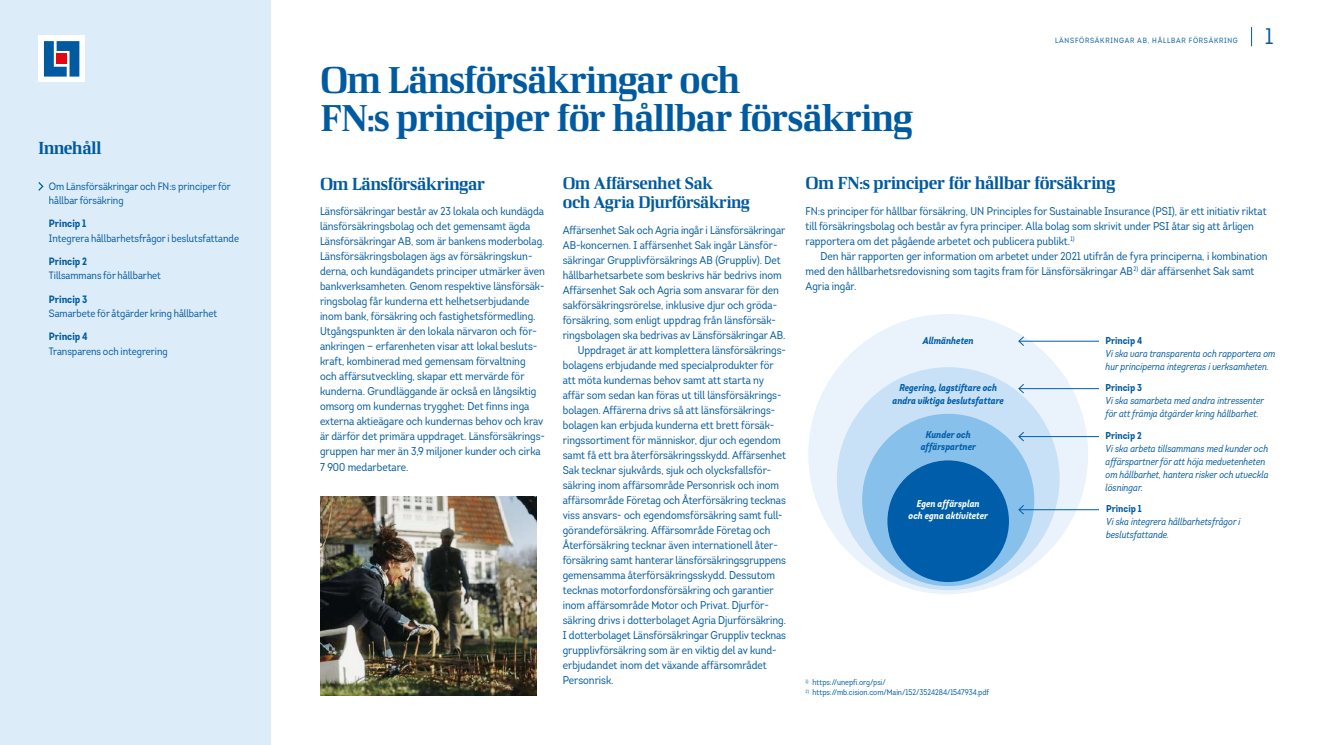
<style>
.page{position:relative;width:1323px;height:745px;background:#fff}
.page>*{position:absolute;margin:0;border:0;box-sizing:border-box;transform-origin:0 0}
.t1{font:37.5px/37.5px "LF Rubrik 2";letter-spacing:-.035em;color:#005aa0}
.t2{font:22.5px "Intro Cond";color:#005aa0}
.t3{font:17.5px "LF Rubrik 2";letter-spacing:-.035em;color:#005aa0}
.t4{font:16.88px/18.8px "LF Rubrik 2";letter-spacing:-.035em;color:#005aa0}
.t5{font:11.25px/15px "Intro Cond";color:#005aa0}
.t6{font:10.62px/14.4px "Intro Cond";color:#005aa0}
.t7{font:700 10.62px "Intro Cond";color:#005aa0}
.t8{font:italic 10px/12.8px "Intro Cond";color:#005aa0}
.t9{font:italic 700 10px/12.5px "Intro Cond";color:#005da9;text-align:center}
.t10{font:italic 700 10px/12.5px "Intro Cond";color:#fff;text-align:center}
.t11{font:700 10px "Intro Cond";color:#005aa0}
.t12{font:8.12px "Intro Cond";color:#005da9}
.t13{font:7.5px "Intro Cond";letter-spacing:.1em;color:#005aa0}
</style>
<div class="page">
<div style="left:808px;top:314px;width:280px;height:280px;background:#eaf3fc;border-radius:50%"></div>
<div style="left:837px;top:367px;width:222px;height:222px;background:#c8e1f6;border-radius:50%"></div>
<div style="left:862px;top:413px;width:172px;height:172px;background:#87c0ea;border-radius:50%"></div>
<div style="left:887px;top:460px;width:122px;height:121px;background:#005da9;border-radius:50%"></div>
<hr style="left:1019px;top:340px;width:80px;height:1px;background:#005da9">
<svg style="left:1018px;top:336px;width:7px;height:10px"></svg>
<hr style="left:1019px;top:388px;width:80px;height:1px;background:#005da9">
<svg style="left:1017px;top:384px;width:8px;height:10px"></svg>
<hr style="left:1019px;top:436px;width:80px;height:1px;background:#005da9">
<svg style="left:1018px;top:432px;width:7px;height:10px"></svg>
<hr style="left:1019px;top:509px;width:80px;height:1px;background:#005da9">
<svg style="left:1018px;top:505px;width:7px;height:10px"></svg>
<img style="left:320px;top:496px;width:216px;height:198px">
<div style="left:0;top:0;width:270px;height:744px;background:#ddecf9"></div>
<svg style="left:1251px;top:27px;width:1px;height:19px"></svg>
<svg style="left:38px;top:182px;width:6px;height:9px"></svg>
<div style="left:38px;top:35px;width:47px;height:47px;background:#fff"></div>
<svg style="left:44px;top:41px;width:35px;height:35px"></svg>
<div style="left:57px;top:54px;width:10px;height:10px;background:#e30613"></div>
<h3 class="t3" style="left:38px;top:137px;width:65px">Innehåll</h3>
<p class="t6" style="left:49px;top:179px;width:184px">Om Länsförsäkringar och FN:s principer för hållbar försäkring</p>
<p class="t7" style="left:49px;top:217px;width:39px">Princip 1</p>
<p class="t6" style="left:49px;top:231px;width:192px">Integrera hållbarhetsfrågor i beslutsfattande</p>
<p class="t7" style="left:49px;top:254px;width:40px">Princip 2</p>
<p class="t6" style="left:49px;top:268px;width:114px">Tillsammans för hållbarhet</p>
<p class="t7" style="left:49px;top:292px;width:40px">Princip 3</p>
<p class="t6" style="left:49px;top:306px;width:170px">Samarbete för åtgärder kring hållbarhet</p>
<p class="t7" style="left:49px;top:329px;width:40px">Princip 4</p>
<p class="t6" style="left:49px;top:343px;width:120px">Transparens och integrering</p>
<p class="t13" style="left:1055px;top:35px;width:184px">LÄNSFÖRSÄKRINGAR AB, HÅLLBAR FÖRSÄKRING</p>
<h2 class="t2" style="left:1265px;top:22px;width:10px">1</h2>
<h1 class="t1" style="left:320px;top:61px;width:595px">Om Länsförsäkringar och<br>FN:s principer för hållbar försäkring</h1>
<h3 class="t3" style="left:320px;top:173px;width:167px">Om Länsförsäkringar</h3>
<p class="t5" style="left:320px;top:204px;width:226px">Länsförsäkringar består av 23 lokala och kundägda länsförsäkringsbolag och det gemensamt ägda Länsförsäkringar AB, som är bankens moderbolag.<br>Länsförsäkringsbolagen ägs av försäkringskun&shy;derna, och kundägandets principer utmärker även bankverksamheten. Genom respektive länsförsäk&shy;ringsbolag får kunderna ett helhetserbjudande inom bank, försäkring och fastighetsförmedling.<br>Utgångspunkten är den lokala närvaron och för&shy;ankringen — erfarenheten visar att lokal besluts&shy;kraft, kombinerad med gemensam förvaltning och affärsutveckling, skapar ett mervärde för kunderna. Grundläggande är också en långsiktig omsorg om kundernas trygghet: Det finns inga externa aktieägare och kundernas behov och krav är därför det primära uppdraget. Länsförsäkrings&shy;gruppen har mer än 3,9 miljoner kunder och cirka 7 900 medarbetare.</p>
<h3 class="t3" style="left:805px;top:172px;width:311px">Om FN:s principer för hållbar försäkring</h3>
<p class="t5" style="left:805px;top:203px;width:462px">FN:s principer för hållbar försäkring, UN Principles for Sustainable Insurance (PSI), är ett initiativ riktat till försäkringsbolag och består av fyra principer. Alla bolag som skrivit under PSI åtar sig att årligen rapportera om det pågående arbetet och publicera publikt.<sup>1)</sup></p>
<p class="t5" style="left:805px;top:248px;width:463px;text-indent:15px">Den här rapporten ger information om arbetet under 2021 utifrån de fyra principerna, i kombination med den hållbarhetsredovisning som tagits fram för Länsförsäkringar AB<sup>2)</sup> där affärsenhet Sak samt<br>Agria ingår.</p>
<h3 class="t4" style="left:563px;top:173px;width:189px">Om Affärsenhet Sak<br>och Agria Djurförsäkring</h3>
<p class="t5" style="left:563px;top:222px;width:224px">Affärsenhet Sak och Agria ingår i Länsförsäkringar</p>
<p class="t5" style="left:563px;top:237px;width:216px">AB-koncernen. I affärsenhet Sak ingår Länsför-</p>
<p class="t5" style="left:563px;top:252px;width:219px">säkringar Grupplivförsäkrings AB (Gruppliv). Det</p>
<p class="t5" style="left:563px;top:267px;width:221px">hållbarhetsarbete som beskrivs här bedrivs inom</p>
<p class="t5" style="left:563px;top:282px;width:218px">Affärsenhet Sak och Agria som ansvarar för den</p>
<p class="t5" style="left:563px;top:297px;width:216px">sakförsäkringsrörelse, inklusive djur och gröda-</p>
<p class="t5" style="left:563px;top:312px;width:215px">försäkring, som enligt uppdrag från länsförsäk-</p>
<p class="t5" style="left:563px;top:327px;width:224px">ringsbolagen ska bedrivas av Länsförsäkringar AB.</p>
<p class="t5" style="left:578px;top:342px;width:210px">Uppdraget är att komplettera länsförsäkrings-</p>
<p class="t5" style="left:563px;top:357px;width:212px">bolagens erbjudande med specialprodukter för</p>
<p class="t5" style="left:563px;top:372px;width:203px">att möta kundernas behov samt att starta ny</p>
<p class="t5" style="left:563px;top:387px;width:220px">affär som sedan kan föras ut till länsförsäkrings-</p>
<p class="t5" style="left:563px;top:402px;width:214px">bolagen. Affärerna drivs så att länsförsäkrings-</p>
<p class="t5" style="left:563px;top:417px;width:213px">bolagen kan erbjuda kunderna ett brett försäk-</p>
<p class="t5" style="left:563px;top:432px;width:219px">ringssortiment för människor, djur och egendom</p>
<p class="t5" style="left:563px;top:447px;width:225px">samt få ett bra återförsäkringsskydd. Affärsenhet</p>
<p class="t5" style="left:563px;top:462px;width:210px">Sak tecknar sjukvårds, sjuk och olycksfallsför-</p>
<p class="t5" style="left:563px;top:477px;width:218px">säkring inom affärsområde Personrisk och inom</p>
<p class="t5" style="left:563px;top:492px;width:225px">affärsområde Företag och Återförsäkring tecknas</p>
<p class="t5" style="left:563px;top:507px;width:221px">viss ansvars- och egendomsförsäkring samt full-</p>
<p class="t5" style="left:563px;top:522px;width:209px">görandeförsäkring. Affärsområde Företag och</p>
<p class="t5" style="left:563px;top:537px;width:217px">Återförsäkring tecknar även internationell åter-</p>
<p class="t5" style="left:563px;top:552px;width:225px">försäkring samt hanterar länsförsäkringsgruppens</p>
<p class="t5" style="left:563px;top:567px;width:214px">gemensamma återförsäkringsskydd. Dessutom</p>
<p class="t5" style="left:563px;top:582px;width:212px">tecknas motorfordonsförsäkring och garantier</p>
<p class="t5" style="left:563px;top:597px;width:207px">inom affärsområde Motor och Privat. Djurför-</p>
<p class="t5" style="left:563px;top:612px;width:225px">säkring drivs i dotterbolaget Agria Djurförsäkring.</p>
<p class="t5" style="left:563px;top:627px;width:225px">I dotterbolaget Länsförsäkringar Gruppliv tecknas</p>
<p class="t5" style="left:563px;top:642px;width:215px">grupplivförsäkring som är en viktig del av kund-</p>
<p class="t5" style="left:563px;top:657px;width:205px">erbjudandet inom det växande affärsområdet</p>
<p class="t5" style="left:563px;top:672px;width:52px">Personrisk.</p>
<p class="t12" style="left:805px;top:677px;width:82px"><sup>1)</sup> https://unepfi.org/psi/</p>
<p class="t12" style="left:805px;top:687px;width:185px"><sup>2)</sup> https://mb.cision.com/Main/152/3524284/1547934.pdf</p>
<p class="t9" style="left:923px;top:333px;width:53px">Allmänheten</p>
<p class="t9" style="left:892px;top:381px;width:113px">Regering, lagstiftare och andra viktiga beslutsfattare</p>
<p class="t9" style="left:920px;top:428px;width:57px">Kunder och affärspartner</p>
<p class="t11" style="left:1105px;top:334px;width:38px">Princip 4</p>
<p class="t8" style="left:1105px;top:346px;width:171px">Vi ska vara transparenta och rapportera om hur principerna integreras i verksamheten.</p>
<p class="t11" style="left:1105px;top:381px;width:38px">Princip 3</p>
<p class="t8" style="left:1105px;top:394px;width:160px">Vi ska samarbeta med andra intressenter för att främja åtgärder kring hållbarhet.</p>
<p class="t11" style="left:1105px;top:429px;width:38px">Princip 2</p>
<p class="t8" style="left:1105px;top:442px;width:164px">Vi ska arbeta tillsammans med kunder och affärspartner för att höja medvetenheten om hållbarhet, hantera risker och utveckla lösningar.</p>
<p class="t10" style="left:908px;top:496px;width:81px">Egen affärsplan och egna aktiviteter</p>
<p class="t11" style="left:1106px;top:502px;width:37px">Princip 1</p>
<p class="t8" style="left:1106px;top:515px;width:136px">Vi ska integrera hållbarhetsfrågor i beslutsfattande.</p>
</div>
